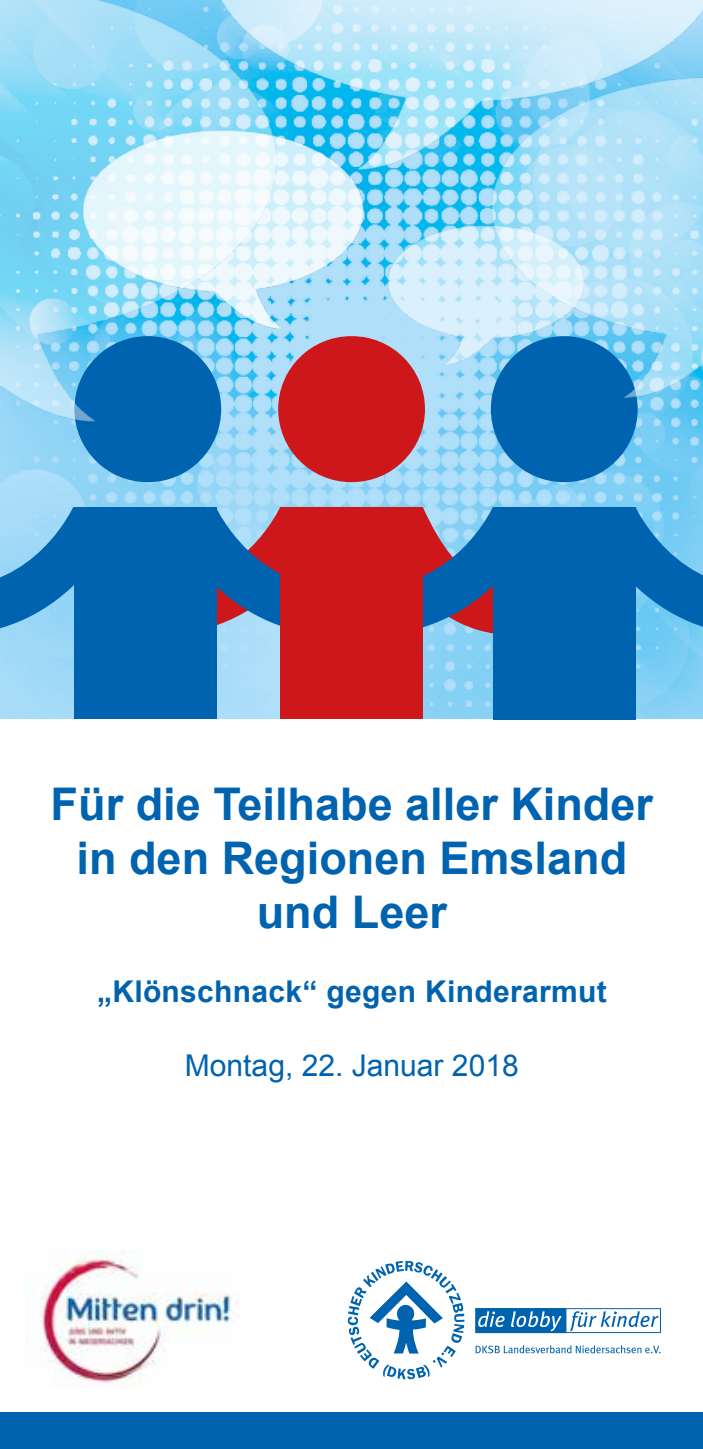
<style>
.page{position:relative;width:703px;height:1449px;background:#fff}
.page>*{position:absolute;margin:0;border:0;box-sizing:border-box;transform-origin:0 0}
.t1{font:700 45px/54px "Arial";color:#0063af;text-align:center}
.t2{font:700 30px "Arial";letter-spacing:.01em;color:#0063af}
.t3{font:30px "Arial";color:#0063af}
</style>
<div class="page">
<img style="left:0;top:444px;width:1px;height:274px">
<img style="left:1px;top:198px;width:701px;height:520px">
<img style="left:380px;top:213px;width:93px;height:161px">
<svg style="left:566px;top:1308px;width:94px;height:24px"></svg>
<div style="left:475px;top:1308px;width:91px;height:24px;background:#0063af"></div>
<svg style="left:478px;top:1311px;width:26px;height:15px"></svg>
<svg style="left:511px;top:1311px;width:50px;height:19px"></svg>
<svg style="left:569px;top:1310px;width:89px;height:21px"></svg>
<svg style="left:347px;top:1260px;width:117px;height:118px"></svg>
<svg style="left:475px;top:1345px;width:185px;height:8px"></svg>
<img style="left:26px;top:1250px;width:209px;height:135px">
<div style="left:0;top:1412px;width:702px;height:36px;background:#0063af"></div>
<svg style="left:278px;top:336px;width:147px;height:146px"></svg>
<svg style="left:74px;top:444px;width:147px;height:38px"></svg>
<div style="left:74px;top:507px;width:142px;height:211px;background:#0063af"></div>
<svg style="left:216px;top:507px;width:65px;height:128px"></svg>
<svg style="left:490px;top:422px;width:147px;height:60px"></svg>
<div style="left:493px;top:507px;width:142px;height:212px;background:#0063af"></div>
<svg style="left:423px;top:507px;width:70px;height:128px"></svg>
<svg style="left:635px;top:507px;width:67px;height:128px"></svg>
<div style="left:281px;top:507px;width:142px;height:211px;background:#cd171a"></div>
<img style="left:473px;top:198px;width:229px;height:224px">
<img style="left:301px;top:198px;width:73px;height:145px">
<img style="left:301px;top:0;width:401px;height:198px">
<svg style="left:1px;top:507px;width:73px;height:127px"></svg>
<img style="left:0;top:0;width:301px;height:444px">
<p class="t1" style="left:51px;top:777px;width:603px">Für die Teilhabe aller Kinder in den Regionen Emsland und Leer</p>
<p class="t2" style="left:97px;top:975px;width:511px">„Klönschnack“ gegen Kinderarmut</p>
<p class="t3" style="left:185px;top:1048px;width:335px">Montag, 22. Januar 2018</p>
</div>
